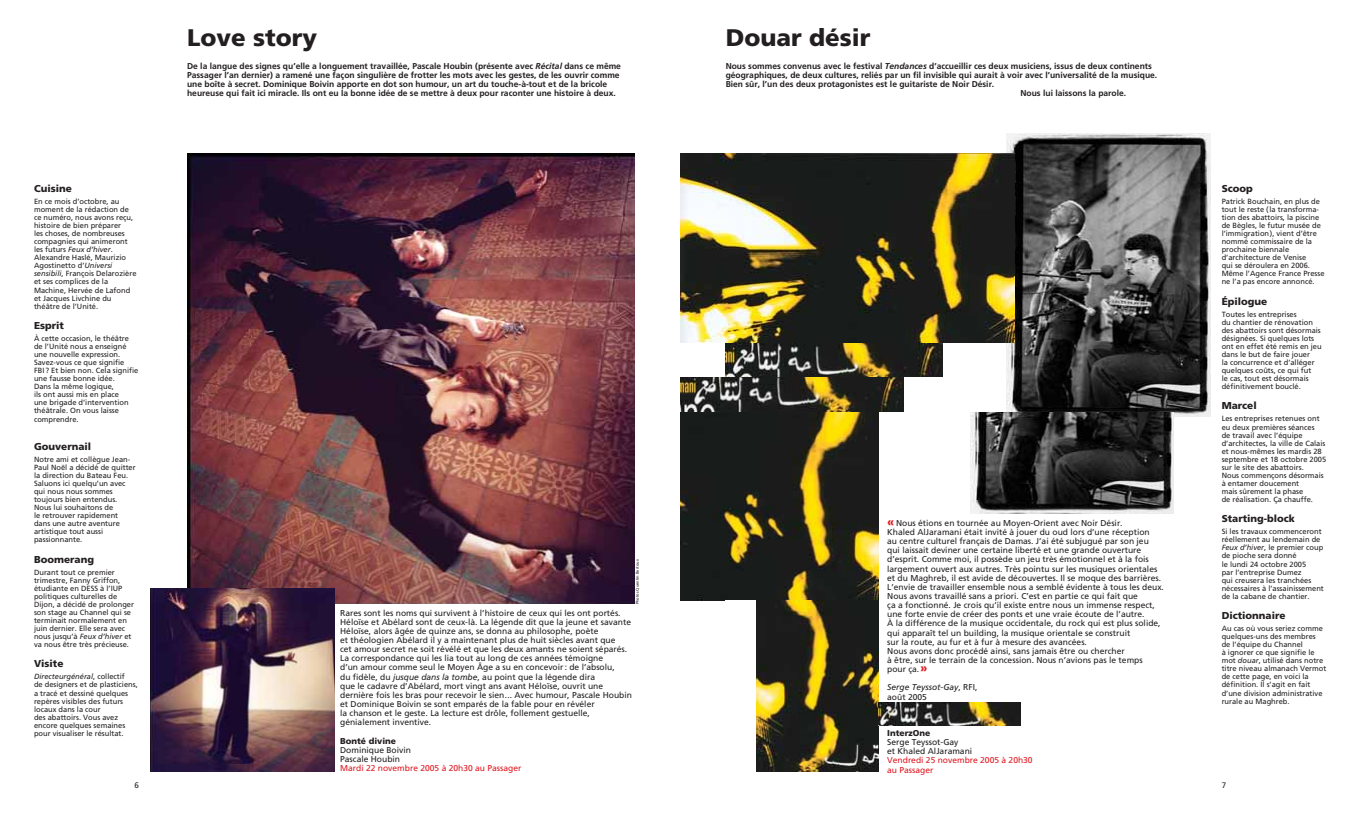
<style>
.page{position:relative;width:1361px;height:822px;background:#fff}
.page>*{position:absolute;margin:0;border:0;box-sizing:border-box;transform-origin:0 0}
.t1{font:900 24px "Frutiger";color:#231f20}
.t2{font:900 10px "Frutiger";color:#231f20}
.t3{font:8.5px/9.1px "Frutiger";color:#231f20}
.t4{font:700 8.5px/9.1px "Frutiger";color:#231f20}
.t5{font:8.5px/9.1px "Frutiger";color:#e11a22}
.t6{font:italic 8.5px/9.1px "Frutiger";color:#231f20}
.t7{font:900 8.5px "Frutiger";color:#231f20}
.t8{font:8px "Frutiger";color:#231f20}
.t9{font:7.5px/8.1px "Frutiger";color:#231f20}
.t10{font:4px "Frutiger";color:#231f20}
.s1{font-style:italic}
.s2{font-weight:900;font-size:12px;color:#e11a22}
.s3{font-style:normal}
</style>
<div class="page">
<img style="left:187px;top:153px;width:448px;height:451px">
<img style="left:150px;top:588px;width:184px;height:183px">
<img style="left:680px;top:411px;width:199px;height:190px">
<img style="left:756px;top:601px;width:123px;height:170px">
<img style="left:726px;top:343px;width:216px;height:34px">
<img style="left:680px;top:377px;width:223px;height:34px">
<img style="left:1006px;top:133px;width:204px;height:284px">
<div style="left:969px;top:412px;width:205px;height:105px;background:linear-gradient(to right,#fff,#fff)"></div>
<img style="left:970px;top:412px;width:204px;height:101px">
<img style="left:680px;top:153px;width:334px;height:190px">
<img style="left:879px;top:702px;width:141px;height:23px">
<h2 class="t2" style="left:34px;top:184px;width:39px">Cuisine</h2>
<p class="t9" style="left:34px;top:198px;width:104px">En ce mois d’octobre, au moment de la rédaction de ce numéro, nous avons reçu, histoire de bien préparer<br>les choses, de nombreuses compagnies qui animeront les futurs <span class="s1">Feux d’hiver</span>.<br>Alexandre Haslé, Maurizio<br>Agostinetto d’<span class="s1">Universi sensibili</span>, François Delarozière et ses complices de la<br>Machine, Hervée de Lafond et Jacques Livchine du théâtre de l’Unité.</p>
<h2 class="t2" style="left:34px;top:321px;width:32px">Esprit</h2>
<p class="t9" style="left:34px;top:335px;width:106px">À cette occasion, le théâtre de l’Unité nous a enseigné une nouvelle expression.<br>Savez-vous ce que signifie<br>FBI? Et bien non. Cela signifie une fausse bonne idée.<br>Dans la même logique,<br>ils ont aussi mis en place<br>une brigade d’intervention théâtrale. On vous laisse comprendre.</p>
<h2 class="t2" style="left:34px;top:442px;width:59px">Gouvernail</h2>
<p class="t9" style="left:34px;top:456px;width:103px">Notre ami et collègue Jean-<br>Paul Noël a décidé de quitter la direction du Bateau Feu.<br>Saluons ici quelqu’un avec qui nous nous sommes toujours bien entendus.<br>Nous lui souhaitons de<br>le retrouver rapidement dans une autre aventure artistique tout aussi passionnante.</p>
<h2 class="t2" style="left:34px;top:555px;width:62px">Boomerang</h2>
<p class="t9" style="left:34px;top:569px;width:102px">Durant tout ce premier trimestre, Fanny Griffon, étudiante en DESS à l’IUP politiques culturelles de<br>Dijon, a décidé de prolonger son stage au Channel qui se terminait normalement en juin dernier. Elle sera avec nous jusqu’à <span class="s1">Feux d’hiver</span> et va nous être très précieuse.</p>
<h2 class="t2" style="left:34px;top:660px;width:31px">Visite</h2>
<p class="t9" style="left:34px;top:673px;width:105px"><span class="s1">Directeurgénéral</span>, collectif<br>de designers et de plasticiens, a tracé et dessiné quelques repères visibles des futurs locaux dans la cour<br>des abattoirs. Vous avez encore quelques semaines pour visualiser le résultat.</p>
<h1 class="t1" style="left:187px;top:28px;width:132px">Love story</h1>
<p class="t4" style="left:187px;top:62px;width:435px">De la langue des signes qu’elle a longuement travaillée, Pascale Houbin (présente avec <span class="s1">Récital</span> dans ce même Passager l’an dernier) a ramené une façon singulière de frotter les mots avec les gestes, de les ouvrir comme une boîte à secret. Dominique Boivin apporte en dot son humour, un art du touche-à-tout et de la bricole heureuse qui fait ici miracle. Ils ont eu la bonne idée de se mettre à deux pour raconter une histoire à deux.</p>
<p class="t10" style="left:636px;top:604px;width:46px;rotate:-90deg">Photos Quentin Bertoux</p>
<p class="t3" style="left:340px;top:609px;width:293px">Rares sont les noms qui survivent à l’histoire de ceux qui les ont portés.<br>Héloïse et Abélard sont de ceux-là. La légende dit que la jeune et savante Héloïse, alors âgée de quinze ans, se donna au philosophe, poète<br>et théologien Abélard il y a maintenant plus de huit siècles avant que<br>cet amour secret ne soit révélé et que les deux amants ne soient séparés.<br>La correspondance qui les lia tout au long de ces années témoigne<br>d’un amour comme seul le Moyen Âge a su en concevoir : de l’absolu,<br>du fidèle, du <span class="s1">jusque dans la tombe</span>, au point que la légende dira<br>que le cadavre d’Abélard, mort vingt ans avant Héloïse, ouvrit une dernière fois les bras pour recevoir le sien... Avec humour, Pascale Houbin et Dominique Boivin se sont emparés de la fable pour en révéler<br>la chanson et le geste. La lecture est drôle, follement gestuelle, génialement inventive.</p>
<p class="t7" style="left:340px;top:737px;width:57px">Bonté divine</p>
<p class="t3" style="left:340px;top:746px;width:72px">Dominique Boivin<br>Pascale Houbin</p>
<p class="t5" style="left:340px;top:764px;width:183px">Mardi 22 novembre 2005 à 20h30 au Passager</p>
<h1 class="t1" style="left:726px;top:28px;width:146px">Douar désir</h1>
<p class="t4" style="left:726px;top:62px;width:428px">Nous sommes convenus avec le festival <span class="s1">Tendances</span> d’accueillir ces deux musiciens, issus de deux continents</p>
<p class="t4" style="left:726px;top:71px;width:433px">géographiques, de deux cultures, reliés par un fil invisible qui aurait à voir avec l’universalité de la musique.</p>
<p class="t4" style="left:726px;top:80px;width:270px">Bien sûr, l’un des deux protagonistes est le guitariste de Noir Désir.</p>
<p class="t4" style="left:1020px;top:89px;width:107px">Nous lui laissons la parole.</p>
<p class="t3" style="left:887px;top:519px;width:278px"><span class="s2">«</span> Nous étions en tournée au Moyen-Orient avec Noir Désir.<br>Khaled AlJaramani était invité à jouer du oud lors d’une réception<br>au centre culturel français de Damas. J’ai été subjugué par son jeu<br>qui laissait deviner une certaine liberté et une grande ouverture d’esprit. Comme moi, il possède un jeu très émotionnel et à la fois largement ouvert aux autres. Très pointu sur les musiques orientales et du Maghreb, il est avide de découvertes. Il se moque des barrières.<br>L’envie de travailler ensemble nous a semblé évidente à tous les deux.<br>Nous avons travaillé sans a priori. C’est en partie ce qui fait que<br>ça a fonctionné. Je crois qu’il existe entre nous un immense respect, une forte envie de créer des ponts et une vraie écoute de l’autre.<br>À la différence de la musique occidentale, du rock qui est plus solide, qui apparaît tel un building, la musique orientale se construit<br>sur la route, au fur et à fur à mesure des avancées.<br>Nous avons donc procédé ainsi, sans jamais être ou chercher<br>à être, sur le terrain de la concession. Nous n’avions pas le temps<br>pour ça.<span class="s2">»</span></p>
<p class="t6" style="left:887px;top:684px;width:92px">Serge Teyssot-Gay<span class="s3">, RFI, août 2005</span></p>
<p class="t7" style="left:887px;top:730px;width:44px">InterzOne</p>
<p class="t3" style="left:887px;top:738px;width:87px">Serge Teyssot-Gay<br>et Khaled AlJaramani</p>
<p class="t5" style="left:887px;top:757px;width:147px">Vendredi 25 novembre 2005 à 20h30 au Passager</p>
<h2 class="t2" style="left:1222px;top:184px;width:33px">Scoop</h2>
<p class="t9" style="left:1222px;top:198px;width:104px">Patrick Bouchain, en plus de tout le reste (la transforma&shy;tion des abattoirs, la piscine de Bègles, le futur musée de l’immigration), vient d’être nommé commissaire de la prochaine biennale d’architecture de Venise<br>qui se déroulera en 2006.<br>Même l’Agence France Presse ne l’a pas encore annoncé.</p>
<h2 class="t2" style="left:1222px;top:297px;width:47px">Épilogue</h2>
<p class="t9" style="left:1222px;top:311px;width:102px">Toutes les entreprises<br>du chantier de rénovation des abattoirs sont désormais désignées. Si quelques lots ont en effet été remis en jeu dans le but de faire jouer<br>la concurrence et d’alléger quelques coûts, ce qui fut<br>le cas, tout est désormais définitivement bouclé.</p>
<h2 class="t2" style="left:1222px;top:402px;width:37px">Marcel</h2>
<p class="t9" style="left:1222px;top:415px;width:106px">Les entreprises retenues ont eu deux premières séances<br>de travail avec l’équipe d’architectes, la ville de Calais et nous-mêmes les mardis 28 septembre et 18 octobre 2005 sur le site des abattoirs.<br>Nous commençons désormais à entamer doucement<br>mais sûrement la phase<br>de réalisation. Ça chauffe.</p>
<h2 class="t2" style="left:1222px;top:515px;width:75px">Starting-block</h2>
<p class="t9" style="left:1222px;top:528px;width:104px">Si les travaux commenceront réellement au lendemain de<br><span class="s1">Feux d’hiver</span>, le premier coup de pioche sera donné<br>le lundi 24 octobre 2005<br>par l’entreprise Dumez<br>qui creusera les tranchées nécessaires à l’assainissement de la cabane de chantier.</p>
<h2 class="t2" style="left:1222px;top:611px;width:65px">Dictionnaire</h2>
<p class="t9" style="left:1222px;top:625px;width:106px">Au cas où vous seriez comme quelques-uns des membres de l’équipe du Channel<br>à ignorer ce que signifie le mot <span class="s1">douar</span>, utilisé dans notre titre niveau almanach Vermot de cette page, en voici la définition. Il s’agit en fait d’une division administrative rurale au Maghreb.</p>
<p class="t8" style="left:134px;top:782px;width:6px">6</p>
<p class="t8" style="left:1222px;top:782px;width:6px">7</p>
</div>
